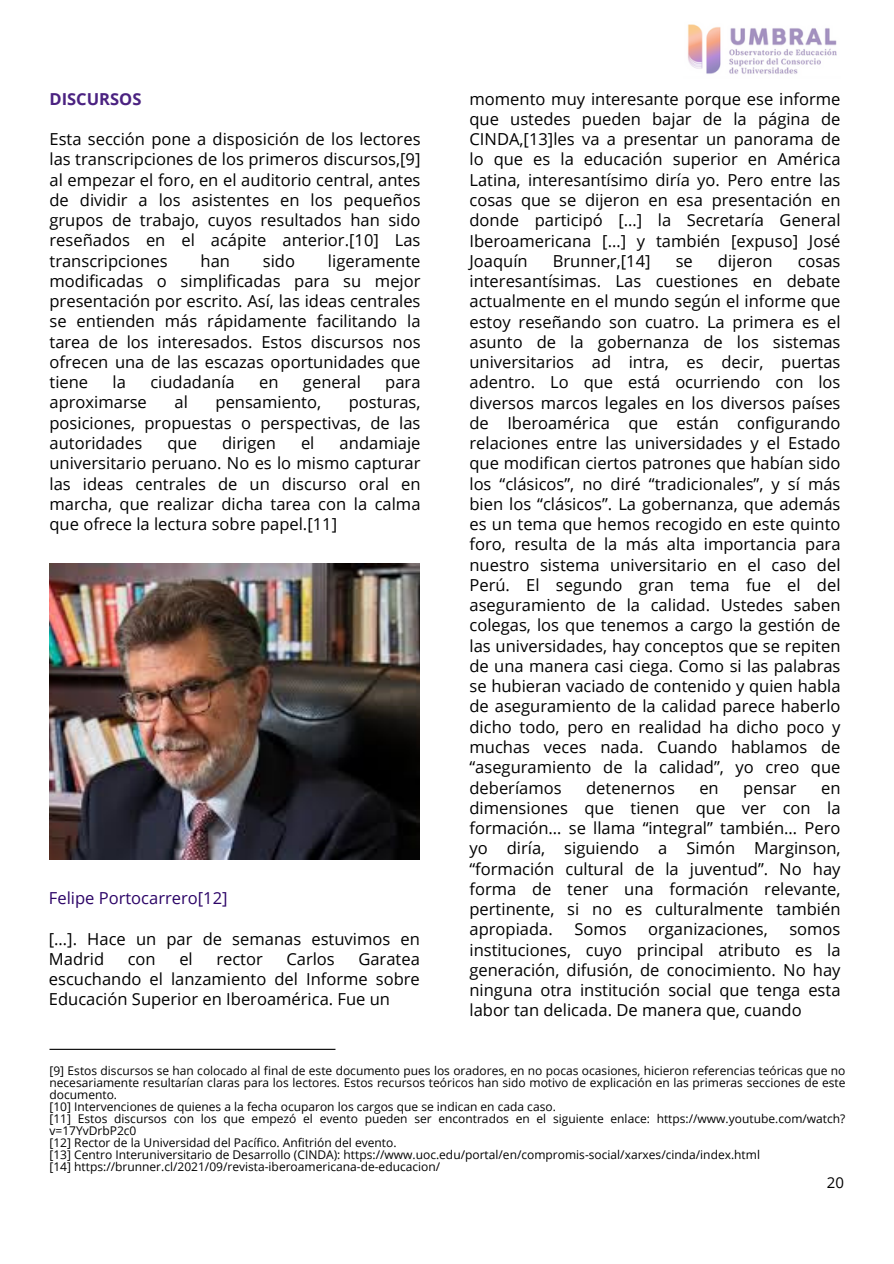
<style>
.page{position:relative;width:894px;height:1264px;background:#fff}
.page>*{position:absolute;margin:0;border:0;box-sizing:border-box;transform-origin:0 0}
.t1{font:16.5px/20.2px "Open Sans";color:#000;text-align:justify}
.t2{font:16.5px "Open Sans";color:#2c0467}
.t3{font:700 16.5px "Open Sans";color:#4b2281}
.t4{font:15px "Open Sans";color:#000}
.t5{font:12px/12px "Open Sans";color:#000;text-align:justify}
</style>
<div class="page">
<img style="left:688px;top:24px;width:149px;height:50px">
<hr style="left:49px;top:1048px;width:286px;height:1px;background:#000">
<img style="left:49px;top:563px;width:371px;height:296px">
<h2 class="t3" style="left:49px;top:87px;width:93px">DISCURSOS</h2>
<h1 class="t1" style="left:49px;top:129px;width:372px">Esta sección pone a disposición de los lectores las transcripciones de los primeros discursos,[9] al empezar el foro, en el auditorio central, antes de dividir a los asistentes en los pequeños grupos de trabajo, cuyos resultados han sido reseñados en el acápite anterior.[10] Las transcripciones</h1>
<h1 class="t1" style="left:49px;top:250px;width:372px;text-indent:278px">ligeramente modificadas o simplificadas para su mejor presentación por escrito. Así, las ideas centrales se entienden más rápidamente facilitando la tarea de los interesados. Estos discursos nos ofrecen una de las escazas oportunidades que tiene</h1>
<h1 class="t1" style="left:200px;top:250px;width:31px">han</h1>
<h1 class="t1" style="left:263px;top:250px;width:34px">sido</h1>
<h1 class="t1" style="left:113px;top:372px;width:15px">la</h1>
<h1 class="t1" style="left:150px;top:372px;width:86px">ciudadanía</h1>
<h1 class="t1" style="left:259px;top:372px;width:21px">en</h1>
<h1 class="t1" style="left:303px;top:372px;width:59px">general</h1>
<h1 class="t1" style="left:385px;top:372px;width:37px">para</h1>
<h1 class="t1" style="left:49px;top:392px;width:99px">aproximarse</h1>
<h1 class="t1" style="left:174px;top:392px;width:15px">al</h1>
<h1 class="t1" style="left:215px;top:392px;width:107px">pensamiento,</h1>
<h1 class="t1" style="left:49px;top:392px;width:372px;text-indent:299px">posturas, posiciones, propuestas o perspectivas, de las autoridades</h1>
<h1 class="t1" style="left:49px;top:432px;width:372px;text-indent:290px">andamiaje universitario peruano. No es lo mismo capturar las ideas centrales de un discurso oral en marcha, que realizar dicha tarea con la calma que ofrece la lectura sobre papel.[11]</h1>
<h1 class="t1" style="left:167px;top:432px;width:31px">que</h1>
<h1 class="t1" style="left:222px;top:432px;width:55px">dirigen</h1>
<h1 class="t1" style="left:301px;top:432px;width:15px">el</h1>
<p class="t2" style="left:49px;top:886px;width:180px">Felipe Portocarrero[12]</p>
<p class="t1" style="left:49px;top:928px;width:372px">[…]. Hace un par de semanas estuvimos en<br>Madrid</p>
<p class="t1" style="left:128px;top:948px;width:29px">con</p>
<p class="t1" style="left:179px;top:948px;width:15px">el</p>
<p class="t1" style="left:216px;top:948px;width:48px">rector</p>
<p class="t1" style="left:286px;top:948px;width:50px">Carlos</p>
<p class="t1" style="left:49px;top:948px;width:372px;text-indent:309px">Garatea escuchando el lanzamiento del Informe sobre Educación Superior en Iberoamérica. Fue un</p>
<h2 class="t1" style="left:469px;top:88px;width:372px">momento muy interesante porque ese informe que ustedes pueden bajar de la página de CINDA,[13]les va a presentar un panorama de lo que es la educación superior en América Latina, interesantísimo diría yo. Pero entre las cosas que se dijeron en esa presentación en donde participó […] la Secretaría General Iberoamericana […] y también [expuso] José Joaquín</h2>
<h2 class="t1" style="left:552px;top:250px;width:99px">Brunner,[14]</h2>
<h2 class="t1" style="left:675px;top:250px;width:19px">se</h2>
<h2 class="t1" style="left:717px;top:250px;width:56px">dijeron</h2>
<h2 class="t1" style="left:469px;top:250px;width:372px;text-indent:328px">cosas interesantísimas. Las cuestiones en debate actualmente en el mundo según el informe que estoy reseñando son cuatro. La primera es el asunto de la gobernanza de los sistemas universitarios ad intra, es decir, puertas adentro. Lo que está ocurriendo con los diversos marcos legales en los diversos países de Iberoamérica que están configurando relaciones entre las universidades y el Estado que modifican ciertos patrones que habían sido los “clásicos”, no diré “tradicionales”, y sí más bien los “clásicos”. La gobernanza, que además es un tema que hemos recogido en este quinto foro, resulta de la más alta importancia para nuestro sistema universitario en el caso del Perú. El segundo gran tema fue el del aseguramiento de la calidad. Ustedes saben colegas, los que tenemos a cargo la gestión de las universidades, hay conceptos que se repiten de una manera casi ciega. Como si las palabras se hubieran vaciado de contenido y quien habla de aseguramiento de la calidad parece haberlo dicho todo, pero en realidad ha dicho poco y muchas veces nada. Cuando hablamos de “aseguramiento de la calidad”, yo creo que deberíamos</h2>
<h2 class="t1" style="left:586px;top:777px;width:90px">detenernos</h2>
<h2 class="t1" style="left:699px;top:777px;width:21px">en</h2>
<h2 class="t1" style="left:743px;top:777px;width:55px">pensar</h2>
<h2 class="t1" style="left:469px;top:777px;width:372px;text-indent:351px">en dimensiones que tienen que ver con la formación… se llama “integral” también… Pero yo diría, siguiendo a Simón Marginson, “formación cultural de la juventud”. No hay forma de tener una formación relevante, pertinente, si no es culturalmente también apropiada.</h2>
<h2 class="t1" style="left:574px;top:918px;width:54px">Somos</h2>
<h2 class="t1" style="left:648px;top:918px;width:121px">organizaciones,</h2>
<h2 class="t1" style="left:469px;top:918px;width:372px;text-indent:320px">somos instituciones, cuyo principal atributo es la generación, difusión, de conocimiento. No hay ninguna otra institución social que tenga esta labor tan delicada. De manera que, cuando</h2>
<p class="t5" style="left:49px;top:1064px;width:797px">[9] Estos discursos se han colocado al final de este documento pues los oradores, en no pocas ocasiones, hicieron referencias teóricas que no necesariamente resultarían claras para los lectores. Estos recursos teóricos han sido motivo de explicación en las primeras secciones de este documento.</p>
<h2 class="t5" style="left:49px;top:1100px;width:507px">[10] Intervenciones de quienes a la fecha ocuparon los cargos que se indican en cada caso.</h2>
<p class="t5" style="left:49px;top:1112px;width:797px">[11] Estos discursos con los que empezó el evento pueden ser encontrados en el siguiente enlace: https://www.youtube.com/watch? v=17YvDrbP2c0</p>
<p class="t5" style="left:49px;top:1136px;width:348px">[12] Rector de la Universidad del Pacífico. Anfitrión del evento.</p>
<p class="t5" style="left:49px;top:1148px;width:711px">[13] Centro Interuniversitario de Desarrollo (CINDA): https://www.uoc.edu/portal/en/compromis-social/xarxes/cinda/index.html</p>
<p class="t5" style="left:49px;top:1160px;width:392px">[14] https://brunner.cl/2021/09/revista-iberoamericana-de-educacion/</p>
<h2 class="t4" style="left:826px;top:1171px;width:19px">20</h2>
</div>
